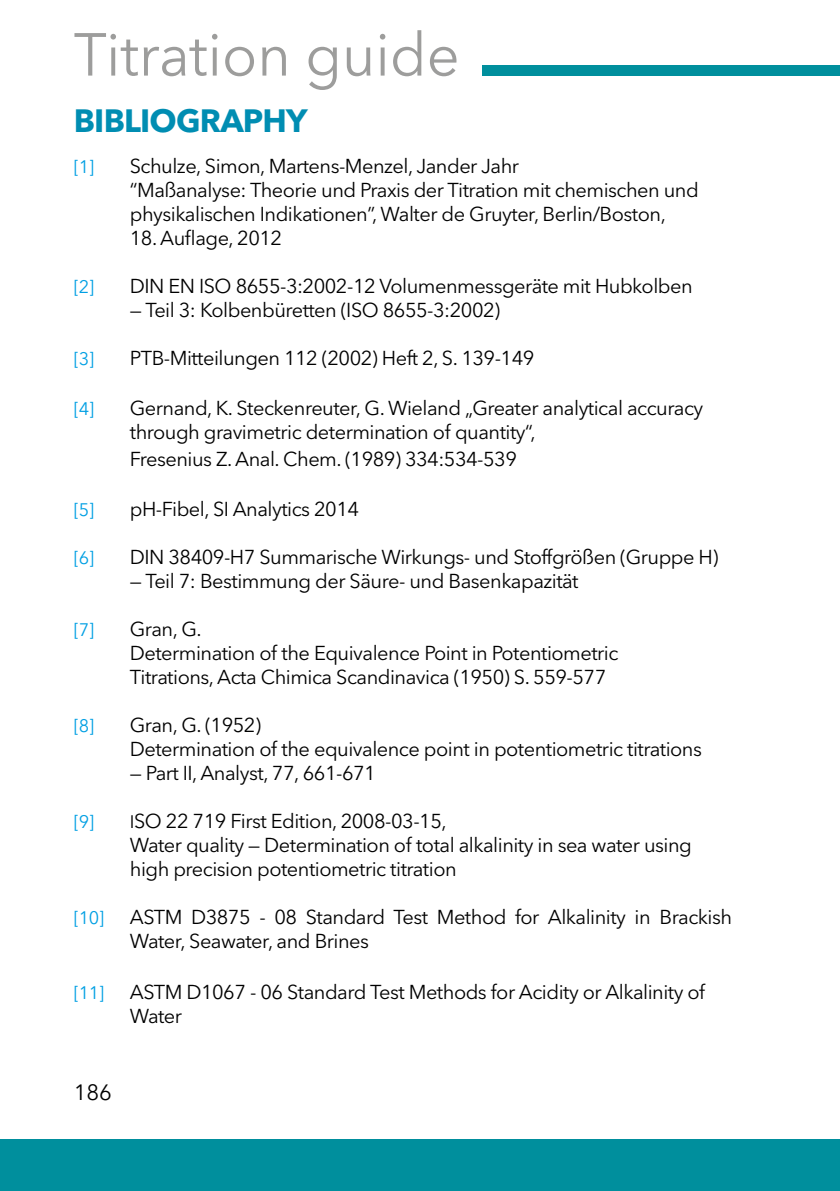
<style>
.page{position:relative;width:840px;height:1191px;background:#fff}
.page>*{position:absolute;margin:0;border:0;box-sizing:border-box;transform-origin:0 0}
.t1{font:60px "Avenir Next LT Pro";color:#9d9d9c;scale:.96 1}
.t2{font:700 32px "Avenir Next LT Pro";letter-spacing:-.025em;color:#008db2}
.t3{font:22px "Avenir Next LT Pro";color:#000}
.t4{font:20px/24px "Avenir Next LT Pro";letter-spacing:-.025em;color:#000}
.t5{font:18px "Avenir Next LT Pro";color:#009fe3}
.s1{font-size:18px}
</style>
<div class="page">
<div style="left:0;top:1139px;width:839px;height:52px;background:#008f9d"></div>
<div style="left:482px;top:65px;width:357px;height:11px;background:#008f9d"></div>
<h1 class="t1" style="left:74px;top:19px;width:403px">Titration guide</h1>
<h2 class="t2" style="left:74px;top:101px;width:235px">BIBLIOGRAPHY</h2>
<p class="t5" style="left:74px;top:156px;width:22px">[1]</p>
<p class="t4" style="left:130px;top:154px;width:570px">Schulze, Simon, Martens-Menzel, Jander Jahr<br>“Maßanalyse: Theorie und Praxis der Titration mit chemischen und physikalischen Indikationen”, Walter de Gruyter, Berlin/Boston,</p>
<p class="t4" style="left:130px;top:226px;width:154px">18. Auflage, 2012</p>
<p class="t5" style="left:74px;top:276px;width:22px">[2]</p>
<p class="t4" style="left:130px;top:274px;width:564px">DIN EN ISO 8655-3:2002-12 Volumenmessgeräte mit Hubkolben</p>
<p class="t4" style="left:130px;top:298px;width:372px">— Teil 3: Kolbenbüretten (ISO 8655-3:2002)</p>
<p class="t5" style="left:74px;top:348px;width:22px">[3]</p>
<p class="t4" style="left:130px;top:346px;width:406px">PTB-Mitteilungen 112 (2002) Heft 2, S. 139-149</p>
<p class="t5" style="left:74px;top:398px;width:22px">[4]</p>
<p class="t4" style="left:130px;top:396px;width:574px">Gernand, K. Steckenreuter, G. Wieland „Greater analytical accuracy through gravimetric determination of quantity“,</p>
<p class="t4" style="left:130px;top:447px;width:388px">Fresenius Z. Anal. Chem. (1989) 334:534-539</p>
<p class="t5" style="left:74px;top:499px;width:22px">[5]</p>
<p class="t4" style="left:130px;top:497px;width:231px">pH-Fibel, SI Analytics 2014</p>
<p class="t5" style="left:74px;top:547px;width:22px">[6]</p>
<p class="t4" style="left:130px;top:545px;width:590px">DIN 38409-H7 Summarische Wirkungs- und Stoffgrößen (Gruppe H)</p>
<p class="t4" style="left:130px;top:569px;width:450px">— Teil 7: Bestimmung der Säure- und Basenkapazität</p>
<p class="t5" style="left:74px;top:619px;width:22px">[7]</p>
<p class="t4" style="left:130px;top:617px;width:490px">Gran, G.<br>Determination of the Equivalence Point in Potentiometric<br>Titrations, Acta Chimica Scandinavica (1950) S. 559-577</p>
<p class="t5" style="left:74px;top:715px;width:22px">[8]</p>
<p class="t4" style="left:130px;top:713px;width:573px">Gran, G. (1952)<br>Determination of the equivalence point in potentiometric titrations</p>
<p class="t4" style="left:130px;top:761px;width:247px">— Part II, Analyst, 77, 661-671</p>
<p class="t5" style="left:74px;top:811px;width:22px">[9]</p>
<p class="t4" style="left:130px;top:809px;width:563px"><span class="s1">I</span>SO 22 719 First Edition, 2008-03-15,<br>Water quality — Determination of total alkalinity in sea water using high precision potentiometric titration</p>
<p class="t5" style="left:74px;top:907px;width:32px">[10]</p>
<p class="t4" style="left:130px;top:905px;width:603px">ASTM D3875 - 08 Standard Test Method for Alkalinity in Brackish<br>Water, Seawater, and Brines</p>
<p class="t5" style="left:74px;top:982px;width:32px">[11]</p>
<p class="t4" style="left:130px;top:980px;width:576px">ASTM D1067 - 06 Standard Test Methods for Acidity or Alkalinity of<br>Water</p>
<p class="t3" style="left:74px;top:1079px;width:40px">186</p>
</div>
